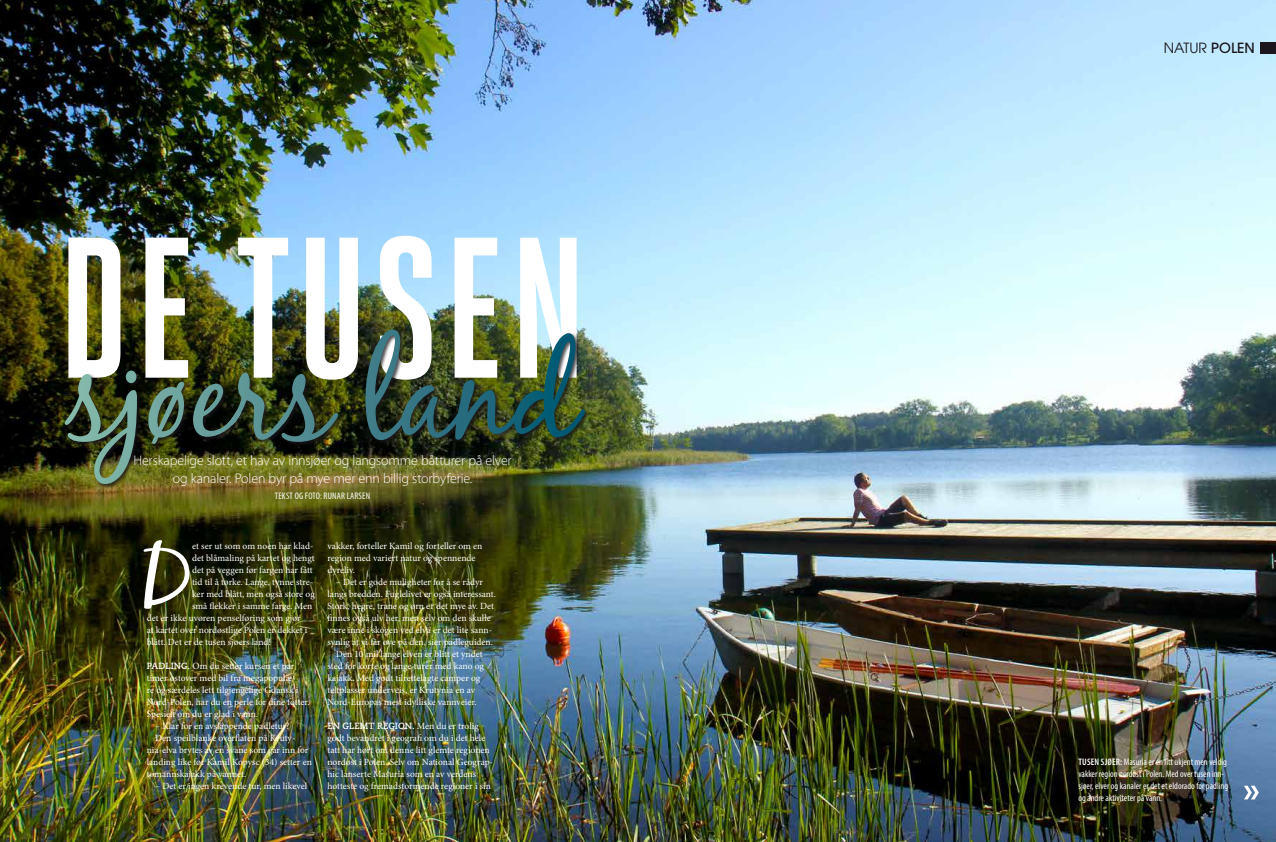
<style>
.page{position:relative;width:1276px;height:842px;background:#fff}
.page>*{position:absolute;margin:0;border:0;box-sizing:border-box;transform-origin:0 0}
.t1{font:700 200px "Heroic Condensed";letter-spacing:.02em;color:#fff}
.t2{font:127.1px "Black Jack Pro";color:#fff}
.t3{font:83.8px "Black Jack Pro";color:#fff}
.t4{font:300 14px/18px "Myriad Pro";letter-spacing:-.015em;color:#fff;text-align:center}
.t5{font:14px "Avant Garde";color:#1a171c}
.t6{font:9.5px/12px "Minion Pro";color:#fff}
.t7{font:condensed 9.5px/12px "Myriad Pro";color:#fff}
.t8{font:condensed 9.5px "Myriad Pro";letter-spacing:.02em;color:#fff}
.t9{font:700 9px "Caecilia";color:#fff}
.s1{font-family:"Caecilia";font-weight:700;font-size:9px}
.s2{font-family:"Minion Pro";font-weight:400;font-size:9.5px}
.s3{font-family:"ITC Avant Garde Std";font-weight:500}
.s4{font-weight:600}
</style>
<div class="page">
<img style="left:0;top:0;width:1276px;height:842px">
<div style="left:64px;top:328px;width:526px;height:161px;background:#1a171c;opacity:.75"></div>
<svg style="left:1244px;top:786px;width:14px;height:13px"></svg>
<div style="left:1260px;top:42px;width:16px;height:12px;background:#1a171c"></div>
<h1 class="t1" style="left:57px;top:198px;width:532px">DE TUSEN</h1>
<h2 class="t2" style="left:68px;top:317px;width:510px">sjøers land</h2>
<h3 class="t4" style="left:133px;top:451px;width:380px">Herskapelige slott, et hav av innsjøer og langsomme båtturer på elver og kanaler. Polen byr på mye mer enn billig storbyferie.</h3>
<p class="t8" style="left:275px;top:490px;width:97px">TEKST OG FOTO: RUNAR LARSEN</p>
<h3 class="t3" style="left:141px;top:527px;width:53px">D</h3>
<p class="t6" style="left:192px;top:540px;width:123px">et ser ut som om noen har klad-</p>
<p class="t6" style="left:192px;top:552px;width:124px">det blåmaling på kartet og hengt</p>
<p class="t6" style="left:192px;top:564px;width:122px">det på veggen før fargen har fått</p>
<p class="t6" style="left:192px;top:576px;width:123px">tid til å tørke. Lange, tynne stre-</p>
<p class="t6" style="left:192px;top:588px;width:124px">ker med blått, men også store og</p>
<p class="t6" style="left:192px;top:600px;width:122px">små flekker i samme farge. Men</p>
<p class="t6" style="left:147px;top:612px;width:155px">det er ikke uvøren penselføring som gjør</p>
<p class="t6" style="left:147px;top:624px;width:162px">at kartet over nordøstlige Polen er dekket i</p>
<p class="t6" style="left:147px;top:636px;width:126px">blått. Det er de tusen sjøers land!</p>
<p class="t6" style="left:147px;top:660px;width:164px"><span class="s1">PADLING.</span> Om du setter kursen et par timer østover med bil fra megapopulæ-<br>re og særdeles lett tilgjengelige Gdansk i Nord-Polen, har du en perle for dine føtter.<br>Spesielt om du er glad i vann.</p>
<p class="t6" style="left:155px;top:720px;width:136px">– Klar for en avslappende padletur?</p>
<p class="t6" style="left:155px;top:732px;width:142px">Den speilblanke overflaten på Kruty-</p>
<p class="t6" style="left:147px;top:744px;width:163px">nia-elva brytes av en svane som går inn for</p>
<p class="t6" style="left:147px;top:756px;width:167px">landing like før Kamil Kopysc (34) setter en</p>
<p class="t6" style="left:147px;top:768px;width:101px">tomannskajakk på vannet.</p>
<p class="t6" style="left:155px;top:780px;width:154px">– Det er ingen krevende tur, men likevel</p>
<p class="t6" style="left:327px;top:540px;width:156px">vakker, forteller Kamil og forteller om en region med variert natur og spennende dyreliv.</p>
<p class="t6" style="left:336px;top:576px;width:149px">– Det er gode muligheter for å se rådyr</p>
<p class="t6" style="left:327px;top:588px;width:170px">langs bredden. Fuglelivet er også interessant.</p>
<p class="t6" style="left:327px;top:600px;width:168px">Stork, hegre, trane og ørn er det mye av. Det</p>
<p class="t6" style="left:327px;top:612px;width:165px">finnes også ulv her, men selv om den skulle</p>
<p class="t6" style="left:327px;top:624px;width:166px">være inne i skogen ved elva er det lite sann-</p>
<p class="t6" style="left:327px;top:636px;width:167px">synlig at vi får øye på den, sier padleguiden.</p>
<p class="t6" style="left:336px;top:648px;width:148px">Den 10 mil lange elven er blitt et yndet</p>
<p class="t6" style="left:327px;top:660px;width:158px">sted for korte og lange turer med kano og</p>
<p class="t6" style="left:327px;top:672px;width:154px">kajakk. Med godt tilrettelagte camper og</p>
<p class="t6" style="left:327px;top:684px;width:149px">teltplasser underveis, er Krutynia en av</p>
<p class="t6" style="left:327px;top:696px;width:151px">Nord-Europas mest idylliske vannveier.</p>
<p class="t9" style="left:327px;top:720px;width:153px">EN GLEMT REGION. <span class="s2">Men du er trolig</span></p>
<p class="t6" style="left:327px;top:732px;width:167px">godt bevandret i geografi om du i det hele tatt har hørt om denne litt glemte regionen nordøst i Polen. Selv om National Geograp&shy;hic lanserte Masuria som en av verdens hotteste og fremadstormende regioner i sin</p>
<h3 class="t5" style="left:1164px;top:40px;width:92px">NATUR <span class="s3">POLEN</span></h3>
<p class="t7" style="left:1078px;top:755px;width:151px"><span class="s4">TUSEN SJØER:</span> Masuria er en litt ukjent men veldig vakker region nordøst i Polen. Med over tusen inn&shy;sjøer, elver og kanaler er det et eldorado for padling og andre aktiviteter på vann.</p>
</div>
